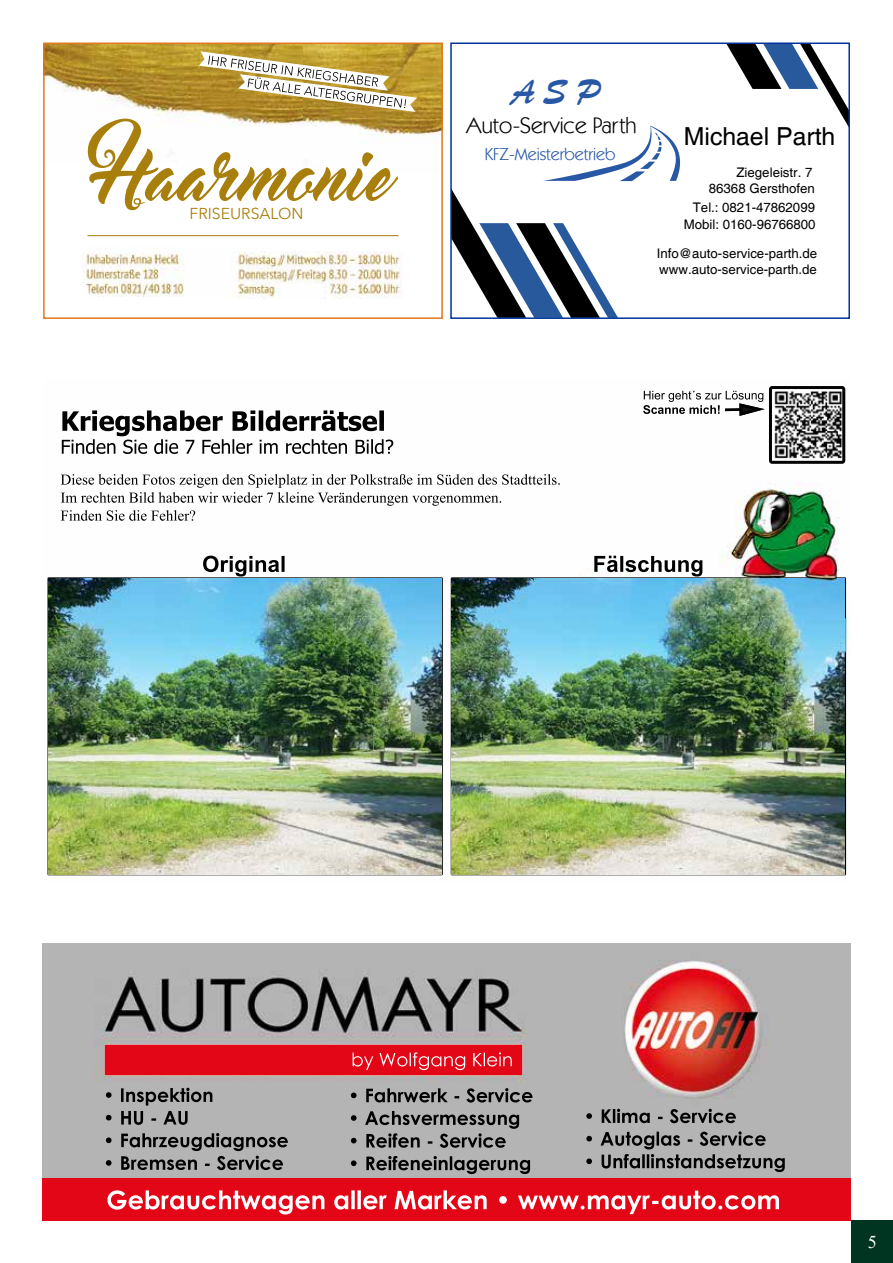
<style>
.page{position:relative;width:893px;height:1263px;background:#fff}
.page>*{position:absolute;margin:0;border:0;box-sizing:border-box;transform-origin:0 0}
.t1{font:66px "Master Of Break";color:#a87e0c}
.t2{font:33.9px "Brush Script BT";color:#2858a5}
.t3{font:24.9px "Helvetica";color:#000}
.t4{font:22.65px "Kabel IT Cby BT";color:#000}
.t5{font:18px "Times New Roman";color:#fff}
.t6{font:17.25px "Kabel IT Cby BT";color:#2858a5}
.t7{font:15.75px "Avenir Next";color:#a87e0c}
.t8{font:13.2px/15.5px "Helvetica";color:#000;text-align:right}
</style>
<div class="page">
<div style="left:851px;top:1220px;width:42px;height:43px;background:#003522"></div>
<svg style="left:727px;top:46px;width:120px;height:78px"></svg>
<svg style="left:543px;top:125px;width:138px;height:56px"></svg>
<div style="left:450px;top:43px;width:400px;height:276px;border:2px solid #039"></div>
<img style="left:303px;top:46px;width:137px;height:91px">
<img style="left:46px;top:46px;width:257px;height:113px">
<svg style="left:104px;top:149px;width:11px;height:17px"></svg>
<svg style="left:125px;top:188px;width:21px;height:22px"></svg>
<svg style="left:451px;top:188px;width:167px;height:131px"></svg>
<hr style="left:88px;top:235px;width:311px;height:1px;background:#a87e0c">
<img style="left:85px;top:251px;width:146px;height:46px">
<img style="left:237px;top:251px;width:165px;height:48px">
<svg style="left:199px;top:51px;width:218px;height:61px"></svg>
<div style="left:43px;top:43px;width:400px;height:276px;border:2px solid #e27720"></div>
<img style="left:48px;top:388px;width:802px;height:488px">
<img style="left:49px;top:578px;width:393px;height:296px">
<img style="left:452px;top:578px;width:393px;height:296px">
<img style="left:769px;top:386px;width:76px;height:78px">
<img style="left:725px;top:403px;width:40px;height:13px">
<img style="left:42px;top:944px;width:808px;height:235px">
<img style="left:42px;top:1179px;width:808px;height:41px">
<img style="left:105px;top:1045px;width:416px;height:29px">
<h1 class="t1" style="left:99px;top:140px;width:290px">Haarmonie</h1>
<p class="t7" style="left:190px;top:200px;width:115px">FRISEURSALON</p>
<h2 class="t2" style="left:510px;top:72px;width:91px">A S P</h2>
<h3 class="t4" style="left:467px;top:111px;width:172px">Auto-Service Parth</h3>
<h3 class="t6" style="left:485px;top:143px;width:132px">KFZ-Meisterbetrieb</h3>
<h3 class="t3" style="left:684px;top:122px;width:153px">Michael Parth</h3>
<p class="t8" style="left:709px;top:165px;width:107px">Ziegeleistr. 7<br>86368 Gersthofen</p>
<p class="t8" style="left:693px;top:200px;width:124px">Tel.: 0821-47862099</p>
<p class="t8" style="left:684px;top:217px;width:133px">Mobil: 0160-96766800</p>
<p class="t8" style="left:657px;top:246px;width:162px">Info@auto-service-parth.de</p>
<p class="t8" style="left:659px;top:262px;width:159px">www.auto-service-parth.de</p>
<h3 class="t5" style="left:868px;top:1229px;width:10px">5</h3>
</div>
